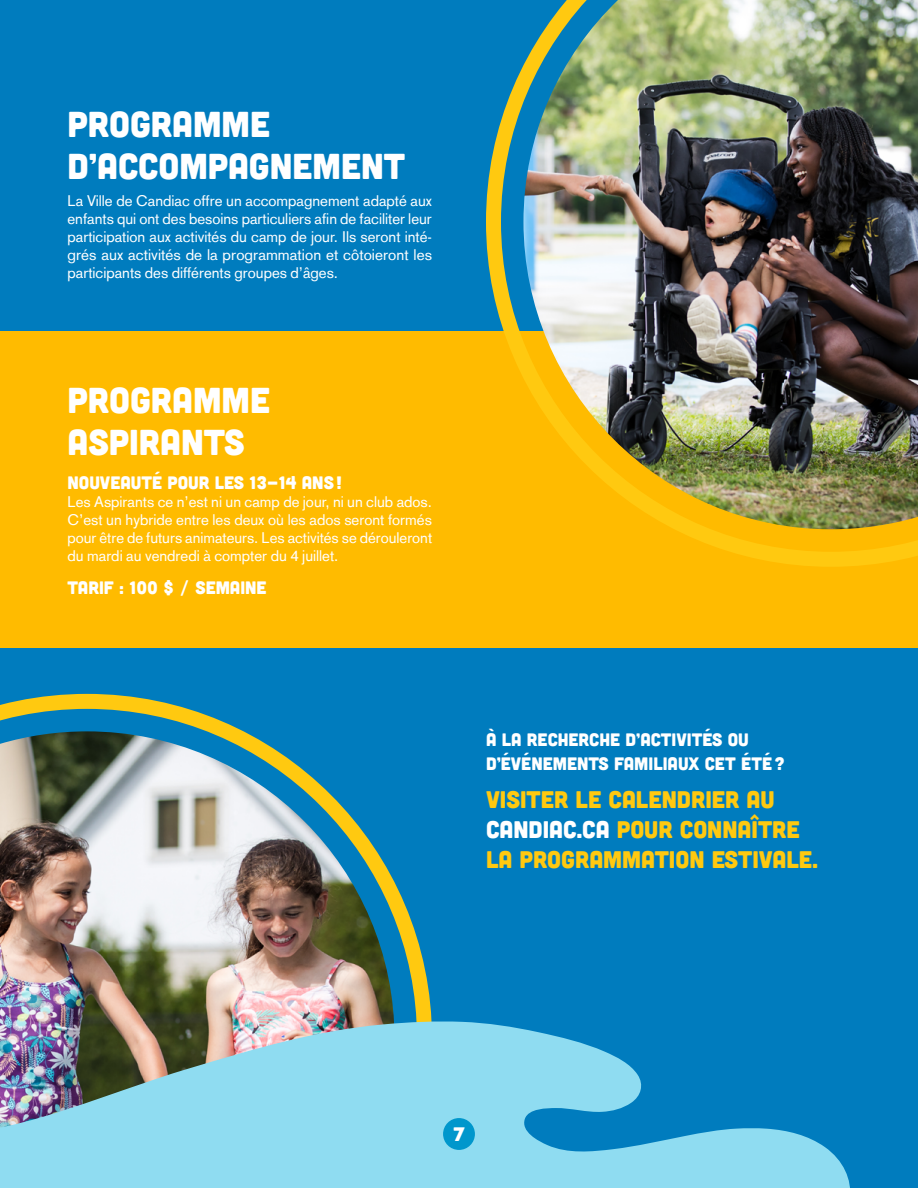
<style>
.page{position:relative;width:918px;height:1188px;background:#007cbe}
.page>*{position:absolute;margin:0;border:0;box-sizing:border-box;transform-origin:0 0}
.t1{font:36px/42px "Cubano";color:#fff}
.t2{font:24px/30px "Cubano";color:#ffc910}
.t3{font:19.5px "Cubano";color:#fff}
.t4{font:18px/24px "Cubano";color:#fff}
.t5{font:15px/18px "Akzidenz Grotesk";color:#fff;text-align:justify}
.s1{color:#fff}
</style>
<div class="page">
<div style="left:0;top:332px;width:918px;height:316px;background:#fb0"></div>
<svg style="left:486px;top:64px;width:432px;height:503px"></svg>
<img style="left:524px;top:0;width:394px;height:529px">
<svg style="left:0;top:694px;width:432px;height:327px"></svg>
<img style="left:0;top:731px;width:394px;height:290px">
<svg style="left:0;top:1021px;width:850px;height:167px;fill:#8fdcf1"></svg>
<svg style="left:623px;top:1177px;width:100px;height:11px"></svg>
<div style="left:443px;top:1118px;width:32px;height:32px;background:#0097cc;border-radius:50%"></div>
<h1 class="t1" style="left:68px;top:102px;width:339px">PROGRAMME<br>D’ACCOMPAGNEMENT</h1>
<p class="t5" style="left:68px;top:192px;width:366px">La Ville de Candiac offre un accompagnement adapté aux enfants qui ont des besoins particuliers afin de faciliter leur participation aux activités du camp de jour. Ils seront inté&shy;grés aux activités de la programmation et côtoieront les participants des différents groupes d’âges.</p>
<h1 class="t1" style="left:68px;top:377px;width:204px">PROGRAMME<br>ASPIRANTS</h1>
<p class="t4" style="left:68px;top:470px;width:276px">NOUVEAUTÉ POUR LES 13-14 ANS!</p>
<p class="t5" style="left:68px;top:493px;width:366px">Les Aspirants ce n’est ni un camp de jour, ni un club ados.<br>C’est un hybride entre les deux où les ados seront formés pour être de futurs animateurs. Les activités se dérouleront du mardi au vendredi à compter du 4 juillet.</p>
<p class="t4" style="left:68px;top:575px;width:201px">TARIF : 100 $ / SEMAINE</p>
<p class="t4" style="left:486px;top:727px;width:301px">À LA RECHERCHE D’ACTIVITÉS OU<br>D’ÉVÉNEMENTS FAMILIAUX CET ÉTÉ?</p>
<h2 class="t2" style="left:486px;top:783px;width:333px">VISITER LE CALENDRIER AU<br><span class="s1">CANDIAC.CA</span> POUR CONNAÎTRE<br>LA PROGRAMMATION ESTIVALE.</h2>
<h3 class="t3" style="left:453px;top:1122px;width:13px">7</h3>
</div>
